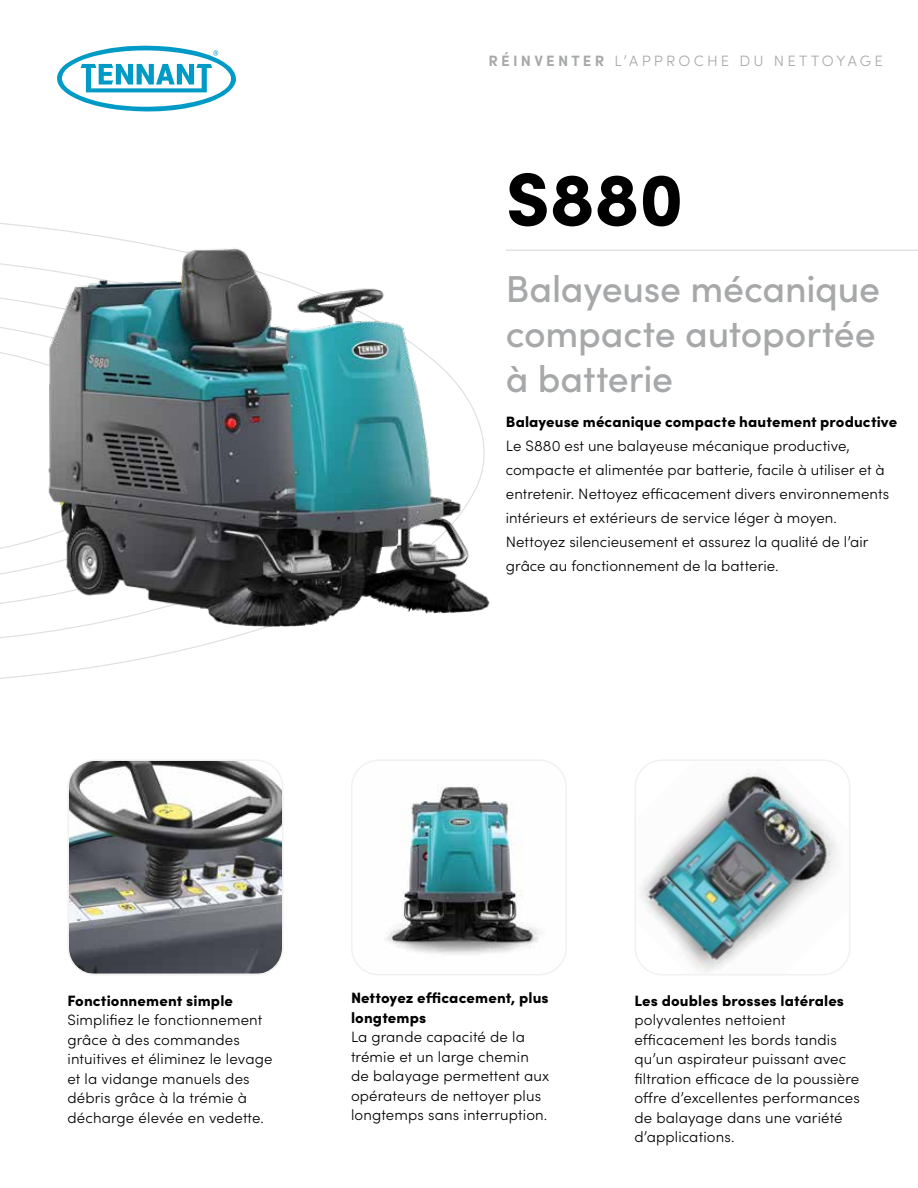
<style>
.page{position:relative;width:918px;height:1188px;background:#fff}
.page>*{position:absolute;margin:0;border:0;box-sizing:border-box;transform-origin:0 0}
.t1{font:900 75px "Sofia Pro";color:#000}
.t2{font:500 37.5px/45px "Sofia Pro";letter-spacing:-.005em;color:#a7a8a9;text-align:justify}
.t3{font:300 15px/19.5px "Sofia Pro";letter-spacing:.01em;color:#000}
.t4{font:900 15px/19.5px "Sofia Pro";letter-spacing:.01em;color:#000}
.t5{font:300 15px "Sofia Pro";letter-spacing:.21em;color:#a7a8a9}
.s1{font-weight:700}
</style>
<div class="page">
<svg style="left:57px;top:45px;width:179px;height:67px"></svg>
<hr style="left:506px;top:250px;width:412px;height:1px;background:#d3d3d4">
<img style="left:7px;top:223px;width:525px;height:455px">
<img style="left:637px;top:762px;width:213px;height:213px">
<div style="left:634px;top:759px;width:216px;height:216px;border:2px solid #f1f1f2;border-radius:27px"></div>
<img style="left:354px;top:762px;width:210px;height:210px">
<div style="left:351px;top:759px;width:216px;height:216px;border:2px solid #f1f1f2;border-radius:27px"></div>
<img style="left:68px;top:762px;width:213px;height:211px">
<div style="left:68px;top:759px;width:216px;height:216px;border:2px solid #f1f1f2;border-radius:27px"></div>
<p class="t5" style="left:488px;top:50px;width:396px"><span class="s1">RÉINVENTER</span> L’APPROCHE DU NETTOYAGE</p>
<h1 class="t1" style="left:506px;top:140px;width:179px">S880</h1>
<h2 class="t2" style="left:506px;top:264px;width:376px">Balayeuse mécanique compacte autoportée à batterie</h2>
<p class="t4" style="left:506px;top:410px;width:393px">Balayeuse mécanique compacte hautement productive</p>
<p class="t3" style="left:506px;top:433px;width:385px;line-height:24px">Le S880 est une balayeuse mécanique productive, compacte et alimentée par batterie, facile à utiliser et à entretenir. Nettoyez efficacement divers environnements intérieurs et extérieurs de service léger à moyen.<br>Nettoyez silencieusement et assurez la qualité de l’air grâce au fonctionnement de la batterie.</p>
<p class="t4" style="left:68px;top:989px;width:167px">Fonctionnement simple</p>
<p class="t3" style="left:68px;top:1010px;width:207px">Simplifiez le fonctionnement grâce à des commandes intuitives et éliminez le levage et la vidange manuels des débris grâce à la trémie à décharge élevée en vedette.</p>
<p class="t4" style="left:351px;top:987px;width:199px">Nettoyez efficacement, plus longtemps</p>
<p class="t3" style="left:351px;top:1027px;width:200px">La grande capacité de la trémie et un large chemin de balayage permettent aux opérateurs de nettoyer plus longtemps sans interruption.</p>
<p class="t4" style="left:634px;top:989px;width:211px">Les doubles brosses latérales</p>
<p class="t3" style="left:634px;top:1010px;width:227px">polyvalentes nettoient efficacement les bords tandis qu’un aspirateur puissant avec filtration efficace de la poussière offre d’excellentes performances de balayage dans une variété d’applications.</p>
</div>
